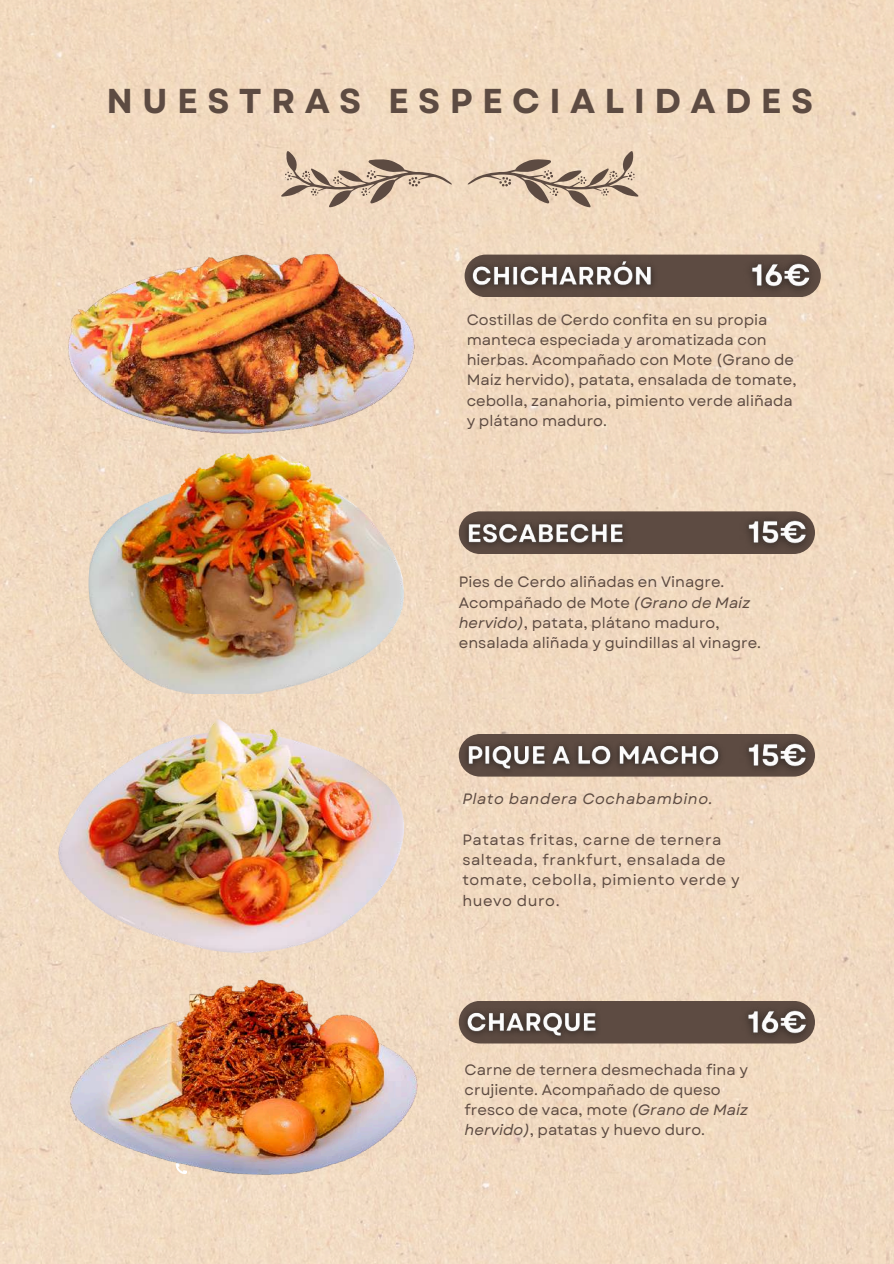
<style>
.page{position:relative;width:894px;height:1264px;background:#fff}
.page>*{position:absolute;margin:0;border:0;box-sizing:border-box;transform-origin:0 0}
.t1{font:700 34.5px "Garet";letter-spacing:.27em;color:#5d4b42}
.t2{font:15px/20.2px "Garet";color:#5d4b42}
.t3{font:15px/20.2px "Garet";letter-spacing:.035em;color:#5d4b42}
.t4{font:italic 15px "Garet";letter-spacing:.035em;color:#5d4b42}
.s1{font-style:italic}
</style>
<div class="page">
<div style="left:0;top:0;width:893px;height:1263px;background:#f1dac1"></div>
<img style="left:57px;top:956px;width:374px;height:228px">
<img style="left:62px;top:234px;width:363px;height:219px">
<div style="left:464px;top:254px;width:356px;height:43px;background:#5d4b42;border-radius:21px"></div>
<div style="left:458px;top:511px;width:356px;height:43px;background:#5d4b42;border-radius:21px"></div>
<div style="left:458px;top:734px;width:356px;height:42px;background:#5d4b42;border-radius:21px"></div>
<div style="left:458px;top:1000px;width:356px;height:43px;background:#5d4b42;border-radius:21px"></div>
<svg style="left:281px;top:151px;width:171px;height:56px;background:#d3bca6"></svg>
<svg style="left:467px;top:151px;width:170px;height:56px;background:#d2bca5"></svg>
<img style="left:50px;top:683px;width:362px;height:290px">
<img style="left:76px;top:424px;width:337px;height:269px">
<img style="left:462px;top:251px;width:200px;height:47px">
<img style="left:456px;top:1002px;width:151px;height:46px">
<img style="left:737px;top:249px;width:87px;height:53px">
<img style="left:733px;top:995px;width:87px;height:53px">
<img style="left:457px;top:735px;width:273px;height:46px">
<img style="left:733px;top:505px;width:86px;height:53px">
<img style="left:457px;top:513px;width:177px;height:42px">
<img style="left:733px;top:728px;width:86px;height:53px">
<h1 class="t1" style="left:106px;top:76px;width:708px">NUESTRAS ESPECIALIDADES</h1>
<p class="t2" style="left:466px;top:309px;width:331px">Costillas de Cerdo confita en su propia manteca especiada y aromatizada con hierbas. Acompañado con Mote (Grano de Maíz hervido), patata, ensalada de tomate, cebolla, zanahoria, pimiento verde aliñada y plátano maduro.</p>
<p class="t2" style="left:458px;top:572px;width:304px">Pies de Cerdo aliñadas en Vinagre.<br>Acompañado de Mote <span class="s1">(Grano de Maíz hervido)</span>, patata, plátano maduro, ensalada aliñada y guindillas al vinagre.</p>
<p class="t4" style="left:462px;top:788px;width:252px">Plato bandera Cochabambino.</p>
<p class="t3" style="left:462px;top:829px;width:279px">Patatas fritas, carne de ternera salteada, frankfurt, ensalada de tomate, cebolla, pimiento verde y huevo duro.</p>
<p class="t2" style="left:464px;top:1059px;width:285px">Carne de ternera desmechada fina y crujiente. Acompañado de queso fresco de vaca, mote <span class="s1">(Grano de Maíz hervido)</span>, patatas y huevo duro.</p>
</div>
